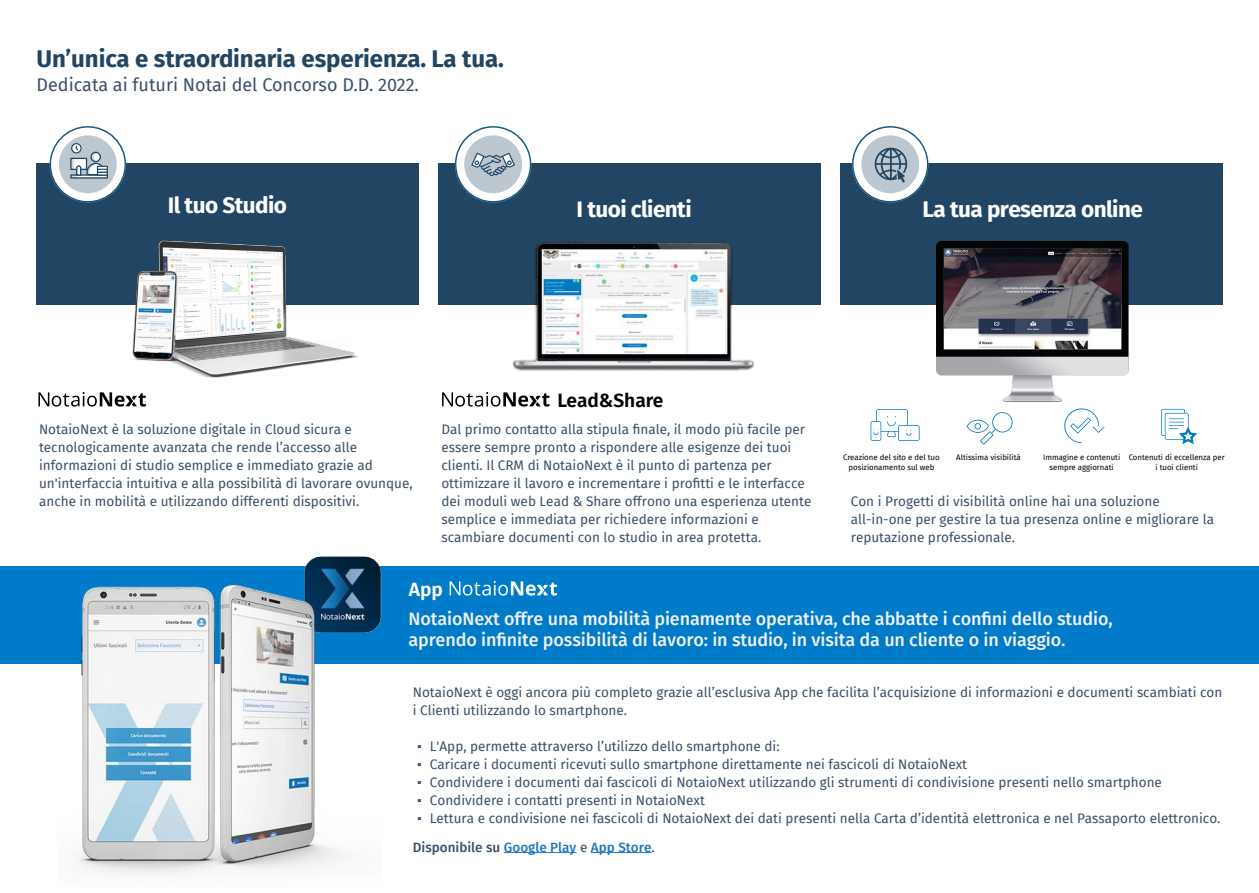
<style>
.page{position:relative;width:1259px;height:893px;background:#fff}
.page>*{position:absolute;margin:0;border:0;box-sizing:border-box;transform-origin:0 0}
.t1{font:700 24px "Fira Sans";letter-spacing:-.005em;color:#214563}
.t2{font:700 22.5px "Fira Sans";letter-spacing:-.025em;color:#fff}
.t3{font:600 19.2px "Fira Sans";color:#000}
.t4{font:600 19.2px "Fira Sans";color:#fff}
.t5{font:500 18px/21.6px "Fira Sans";letter-spacing:-.005em;color:#f0f1f2}
.t6{font:18px "Fira Sans";color:#3b5069}
.t7{font:13.5px/18px "Fira Sans";color:#3b5069}
.t8{font:7.8px/9.3px "Fira Sans";color:#000;text-align:center}
.s1{font-family:"Times New Roman"}
.s2{font-weight:500}
.s3{font-weight:500;color:#2076ba}
</style>
<div class="page">
<div style="left:37px;top:164px;width:382px;height:141px;background:#214563"></div>
<div style="left:438px;top:164px;width:383px;height:141px;background:#214563"></div>
<div style="left:840px;top:164px;width:382px;height:141px;background:#214563"></div>
<img style="left:132px;top:240px;width:227px;height:138px">
<svg style="left:50px;top:126px;width:76px;height:77px"></svg>
<svg style="left:455px;top:126px;width:76px;height:77px"></svg>
<img style="left:512px;top:242px;width:243px;height:129px">
<svg style="left:852px;top:126px;width:76px;height:77px"></svg>
<img style="left:936px;top:241px;width:193px;height:161px">
<svg style="left:870px;top:409px;width:49px;height:32px"></svg>
<svg style="left:966px;top:412px;width:46px;height:33px"></svg>
<svg style="left:1064px;top:408px;width:40px;height:35px"></svg>
<svg style="left:1161px;top:409px;width:36px;height:36px"></svg>
<svg style="left:442px;top:392px;width:107px;height:15px"></svg>
<svg style="left:38px;top:392px;width:108px;height:15px"></svg>
<div style="left:0;top:566px;width:1259px;height:97px;background:#007bc9"></div>
<img style="left:58px;top:556px;width:323px;height:319px">
<svg style="left:449px;top:581px;width:108px;height:15px"></svg>
<hr style="left:504px;top:852px;width:72px;height:1px;background:#2076ba">
<hr style="left:591px;top:852px;width:60px;height:1px;background:#2076ba">
<h1 class="t1" style="left:37px;top:39px;width:469px">Un’unica e straordinaria esperienza. La tua.</h1>
<h3 class="t6" style="left:37px;top:71px;width:384px">Dedicata ai futuri Notai del Concorso D.D. 2022.</h3>
<h2 class="t2" style="left:168px;top:186px;width:121px">Il tuo Studio</h2>
<h2 class="t2" style="left:576px;top:190px;width:117px">I tuoi clienti</h2>
<h2 class="t2" style="left:922px;top:190px;width:222px">La tua presenza online</h2>
<h3 class="t3" style="left:557px;top:384px;width:108px">Lead&amp;Share</h3>
<p class="t7" style="left:39px;top:420px;width:375px">NotaioNext è la soluzione digitale in Cloud sicura e tecnologicamente avanzata che rende l’accesso alle informazioni di studio semplice e immediato grazie ad un'interfaccia intuitiva e alla possibilità di lavorare ovunque, anche in mobilità e utilizzando differenti dispositivi.</p>
<p class="t7" style="left:441px;top:420px;width:371px">Dal primo contatto alla stipula finale, il modo più facile per essere sempre pronto a rispondere alle esigenze dei tuoi clienti. Il CRM di NotaioNext è il punto di partenza per ottimizzare il lavoro e incrementare i profitti e le interfacce dei moduli web Lead &amp; Share offrono una esperienza utente semplice e immediata per richiedere informazioni e scambiare documenti con lo studio in area protetta.</p>
<h3 class="t4" style="left:409px;top:573px;width:36px">App</h3>
<p class="t8" style="left:956px;top:453px;width:66px">Altissima visibilità</p>
<p class="t8" style="left:843px;top:453px;width:98px">Creazione del sito e del tuo posizionamento sul web</p>
<p class="t8" style="left:1043px;top:453px;width:79px">Immagine e contenuti sempre aggiornati</p>
<p class="t8" style="left:1128px;top:453px;width:97px">Contenuti di eccellenza per i tuoi clienti</p>
<p class="t7" style="left:851px;top:492px;width:365px">Con i Progetti di visibilità online hai una soluzione all-in-one per gestire la tua presenza online e migliorare la reputazione professionale.</p>
<h3 class="t5" style="left:408px;top:607px;width:706px">NotaioNext offre una mobilità pienamente operativa, che abbatte i confini dello studio, aprendo infinite possibilità di lavoro: in studio, in visita da un cliente o in viaggio.</h3>
<p class="t7" style="left:413px;top:683px;width:811px">NotaioNext è oggi ancora più completo grazie all’esclusiva App che facilita l’acquisizione di informazioni e documenti scambiati con i Clienti utilizzando lo smartphone.</p>
<p class="t7" style="left:417px;top:737px;width:364px"><span class="s1">▪</span> L'App, permette attraverso l’utilizzo dello smartphone di:</p>
<p class="t7" style="left:417px;top:755px;width:551px"><span class="s1">▪</span> Caricare i documenti ricevuti sullo smartphone direttamente nei fascicoli di NotaioNext</p>
<p class="t7" style="left:417px;top:773px;width:746px"><span class="s1">▪</span> Condividere i documenti dai fascicoli di NotaioNext utilizzando gli strumenti di condivisione presenti nello smartphone</p>
<p class="t7" style="left:417px;top:791px;width:289px"><span class="s1">▪</span> Condividere i contatti presenti in NotaioNext</p>
<p class="t7" style="left:413px;top:804px;width:809px;line-height:28.5px;text-indent:4px"><span class="s1">▪</span> Lettura e condivisione nei fascicoli di NotaioNext dei dati presenti nella Carta d’identità elettronica e nel Passaporto elettronico.<br><span class="s2">Disponibile su</span> <span class="s3">Google Play</span> e <span class="s3">App Store</span>.</p>
</div>
